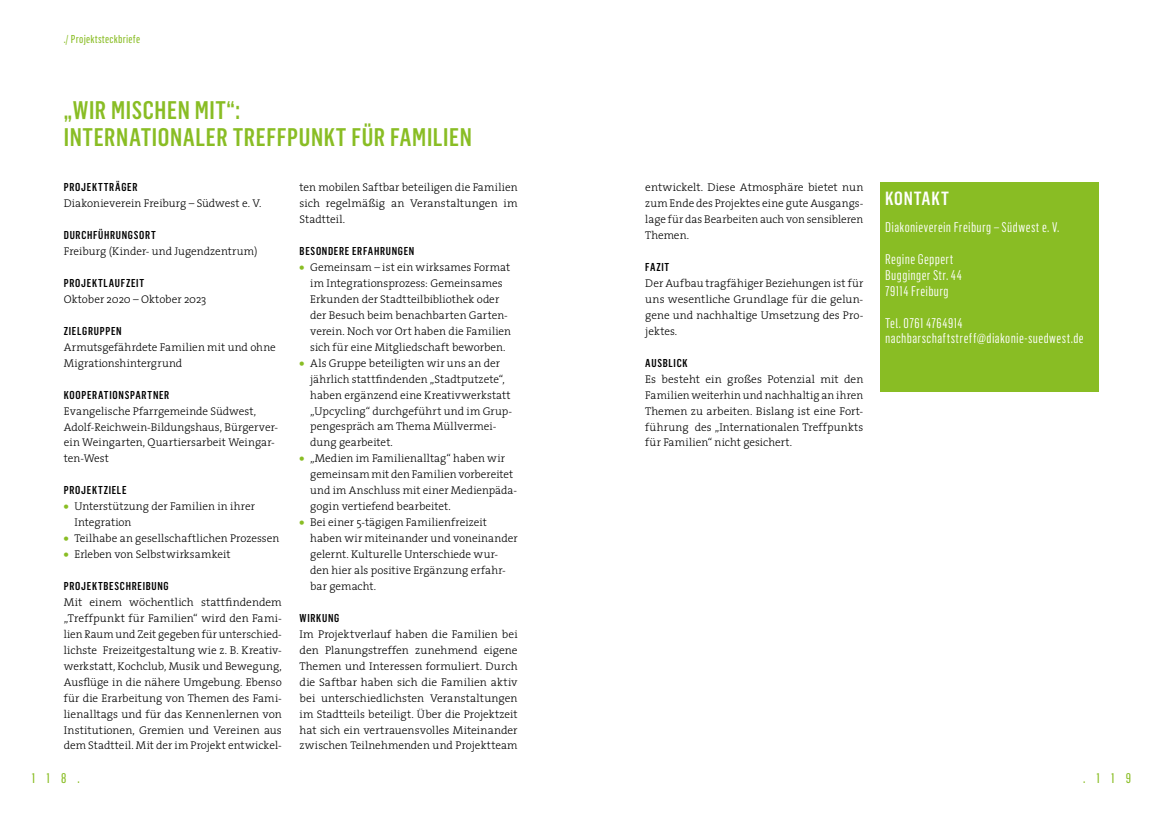
<style>
.page{position:relative;width:1163px;height:815px;background:#fff}
.page>*{position:absolute;margin:0;border:0;box-sizing:border-box;transform-origin:0 0}
.t1{font:500 25px/26.2px "Flama Condensed";letter-spacing:.025em;color:#89bd24}
.t2{font:500 18.75px "Flama Condensed";letter-spacing:.04em;color:#fff}
.t3{font:13.75px/16px "Flama Condensed";letter-spacing:.025em;color:#fff}
.t4{font:13.75px "Flama Condensed Basic";letter-spacing:.805em;color:#89bd24}
.t5{font:300 11.25px/16px "The Serif";letter-spacing:.005em;color:#000}
.t6{font:500 11.25px "Flama Condensed";letter-spacing:.06em;color:#000}
.t7{font:11.25px "Flama Condensed Basic";letter-spacing:.025em;color:#89bd24}
.s1{font-weight:900;color:#89bd24}
</style>
<div class="page">
<div style="left:880px;top:182px;width:218px;height:210px;background:#89bd24"></div>
<p class="t7" style="left:64px;top:32px;width:78px">./ Projektsteckbriefe</p>
<h1 class="t1" style="left:64px;top:97px;width:409px">„WIR MISCHEN MIT“:<br>INTERNATIONALER TREFFPUNKT FÜR FAMILIEN</h1>
<p class="t6" style="left:64px;top:180px;width:75px">PROJEKTTRÄGER</p>
<p class="t5" style="left:64px;top:196px;width:199px">Diakonieverein Freiburg – Südwest e. V.</p>
<p class="t6" style="left:64px;top:228px;width:93px">DURCHFÜHRUNGSORT</p>
<p class="t5" style="left:64px;top:243px;width:195px">Freiburg (Kinder- und Jugendzentrum)</p>
<p class="t6" style="left:64px;top:276px;width:82px">PROJEKTLAUFZEIT</p>
<p class="t5" style="left:64px;top:291px;width:144px">Oktober 2020 – Oktober 2023</p>
<p class="t6" style="left:64px;top:324px;width:59px">ZIELGRUPPEN</p>
<p class="t5" style="left:64px;top:339px;width:213px">Armutsgefährdete Familien mit und ohne<br>Migrationshintergrund</p>
<p class="t6" style="left:64px;top:388px;width:107px">KOOPERATIONSPARTNER</p>
<p class="t5" style="left:64px;top:403px;width:216px">Evangelische Pfarrgemeinde Südwest, Adolf-Reichwein-Bildungshaus, Bürgerver&shy;ein Weingarten, Quartiersarbeit Weingar&shy;ten-West</p>
<p class="t6" style="left:64px;top:483px;width:64px">PROJEKTZIELE</p>
<p class="t5" style="left:74px;top:499px;width:182px;text-indent:-11px"><span class="s1">•</span> Unterstützung der Familien in ihrer<br>Integration</p>
<p class="t5" style="left:64px;top:530px;width:217px"><span class="s1">•</span> Teilhabe an gesellschaftlichen Prozessen</p>
<p class="t5" style="left:64px;top:546px;width:168px"><span class="s1">•</span> Erleben von Selbstwirksamkeit</p>
<p class="t6" style="left:64px;top:579px;width:106px">PROJEKTBESCHREIBUNG</p>
<p class="t5" style="left:64px;top:594px;width:219px;text-align:justify">Mit einem wöchentlich stattfindendem „Treffpunkt für Familien“ wird den Fami&shy;lien Raum und Zeit gegeben für unterschied&shy;lichste Freizeitgestaltung wie z. B. Kreativ&shy;werkstatt, Kochclub, Musik und Bewegung, Ausflüge in die nähere Umgebung. Ebenso für die Erarbeitung von Themen des Fami&shy;lienalltags und für das Kennenlernen von Institutionen, Gremien und Vereinen aus dem Stadtteil. Mit der im Projekt entwickel-</p>
<p class="t5" style="left:299px;top:180px;width:219px;text-align:justify">ten mobilen Saftbar beteiligen die Familien sich regelmäßig an Veranstaltungen im Stadtteil.</p>
<p class="t6" style="left:299px;top:244px;width:116px">BESONDERE ERFAHRUNGEN</p>
<p class="t5" style="left:310px;top:259px;width:202px;text-indent:-11px"><span class="s1">•</span> Gemeinsam – ist ein wirksames Format im Integrationsprozess: Gemeinsames Erkunden der Stadtteilbibliothek oder der Besuch beim benachbarten Garten&shy;verein. Noch vor Ort haben die Familien sich für eine Mitgliedschaft beworben.</p>
<p class="t5" style="left:310px;top:355px;width:203px;text-indent:-11px"><span class="s1">•</span> Als Gruppe beteiligten wir uns an der jährlich stattfindenden „Stadtputzete“, haben ergänzend eine Kreativwerkstatt „Upcycling“ durchgeführt und im Grup&shy;pengespräch am Thema Müllvermei&shy;dung gearbeitet.</p>
<p class="t5" style="left:310px;top:451px;width:208px;text-indent:-11px"><span class="s1">•</span> „Medien im Familienalltag“ haben wir gemeinsam mit den Familien vorbereitet und im Anschluss mit einer Medienpäda&shy;gogin vertiefend bearbeitet.</p>
<p class="t5" style="left:310px;top:514px;width:209px;text-indent:-11px"><span class="s1">•</span> Bei einer 5-tägigen Familienfreizeit haben wir miteinander und voneinander gelernt. Kulturelle Unterschiede wur&shy;den hier als positive Ergänzung erfahr&shy;bar gemacht.</p>
<p class="t6" style="left:299px;top:611px;width:41px">WIRKUNG</p>
<p class="t5" style="left:299px;top:626px;width:219px;text-align:justify">Im Projektverlauf haben die Familien bei den Planungstreffen zunehmend eigene Themen und Interessen formuliert. Durch die Saftbar haben sich die Familien aktiv bei unterschiedlichsten Veranstaltungen im Stadtteils beteiligt. Über die Projektzeit hat sich ein vertrauensvolles Miteinander zwischen Teilnehmenden und Projektteam</p>
<p class="t5" style="left:645px;top:180px;width:219px;text-align:justify">entwickelt. Diese Atmosphäre bietet nun zum Ende des Projektes eine gute Ausgangs&shy;lage für das Bearbeiten auch von sensibleren Themen.</p>
<p class="t6" style="left:645px;top:260px;width:26px">FAZIT</p>
<p class="t5" style="left:645px;top:275px;width:219px;text-align:justify">Der Aufbau tragfähiger Beziehungen ist für uns wesentliche Grundlage für die gelun&shy;gene und nachhaltige Umsetzung des Pro&shy;jektes.</p>
<p class="t6" style="left:645px;top:356px;width:44px">AUSBLICK</p>
<p class="t5" style="left:645px;top:371px;width:219px;text-align:justify">Es besteht ein großes Potenzial mit den Familien weiterhin und nachhaltig an ihren Themen zu arbeiten. Bislang ist eine Fort&shy;führung des „Internationalen Treffpunkts für Familien“ nicht gesichert.</p>
<h2 class="t2" style="left:885px;top:187px;width:65px">KONTAKT</h2>
<p class="t3" style="left:885px;top:219px;width:176px">Diakonieverein Freiburg – Südwest e. V.</p>
<p class="t3" style="left:885px;top:250px;width:78px">Regine Geppert<br>Bugginger Str. 44<br>79114 Freiburg</p>
<p class="t3" style="left:885px;top:314px;width:200px">Tel. 0761 4764914 nachbarschaftstreff@diakonie-suedwest.de</p>
<p class="t4" style="left:32px;top:770px;width:49px">118.</p>
<p class="t4" style="left:1082px;top:770px;width:49px">.119</p>
</div>
